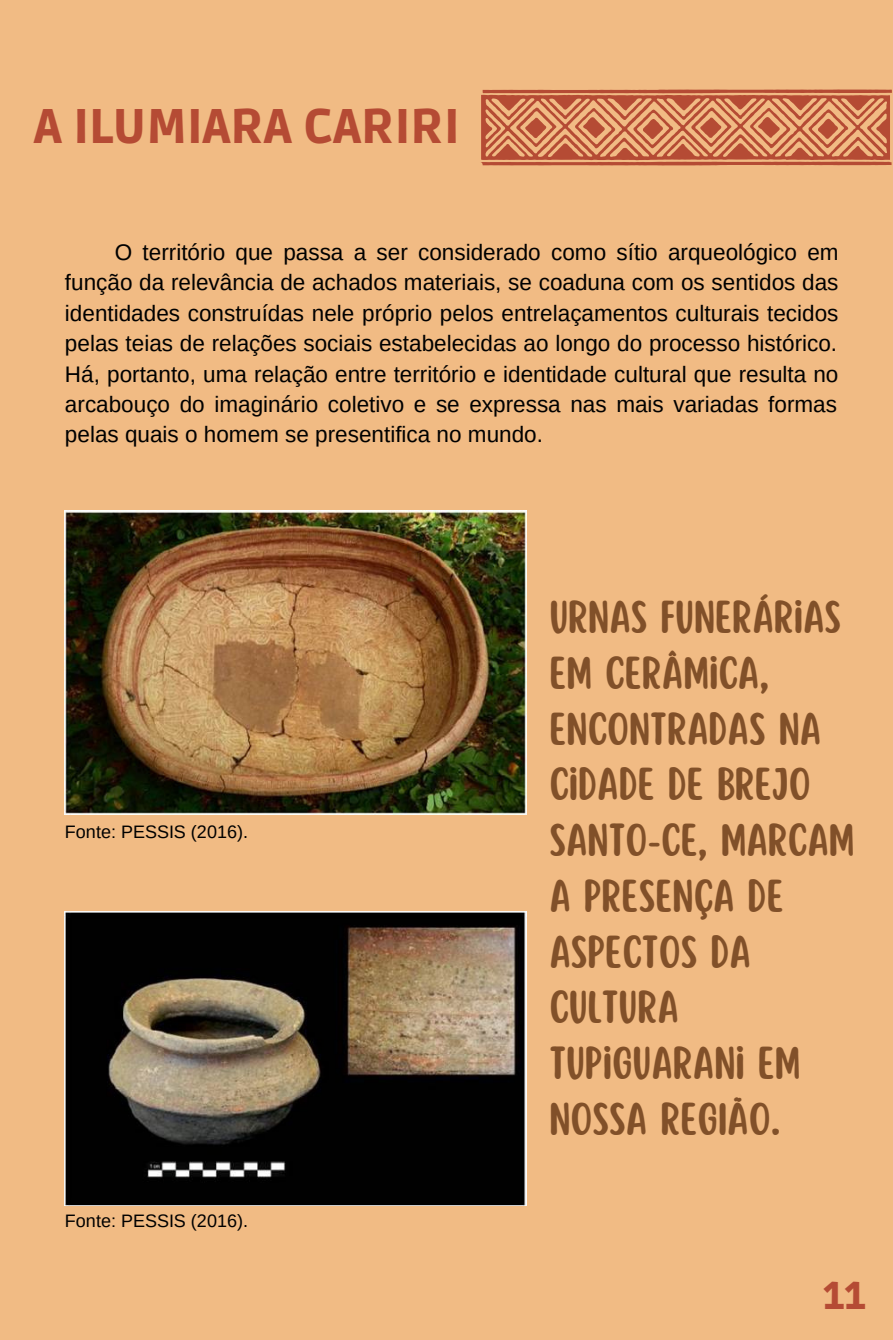
<style>
.page{position:relative;width:893px;height:1340px;background:#f1bb84}
.page>*{position:absolute;margin:0;border:0;box-sizing:border-box;transform-origin:0 0}
.t1{font:900 48.38px "Ruda";color:#b54b34}
.t2{font:40.5px/55.8px "Scripter";color:#815029}
.t3{font:900 38.48px "Ruda";color:#b54b34}
.t4{font:22.5px/30.4px "Arimo";color:#000;text-align:justify}
.t5{font:18px "Arimo";color:#000}
</style>
<div class="page">
<svg style="left:481px;top:89px;width:411px;height:76px"></svg>
<img style="left:65px;top:510px;width:461px;height:304px">
<img style="left:65px;top:911px;width:461px;height:294px">
<h1 class="t1" style="left:34px;top:98px;width:427px">A ILUMIARA CARIRI</h1>
<p class="t4" style="left:65px;top:237px;width:775px;text-indent:50px">O território que passa a ser considerado como sítio arqueológico em função da relevância de achados materiais, se coaduna com os sentidos das identidades construídas nele próprio pelos entrelaçamentos culturais tecidos pelas teias de relações sociais estabelecidas ao longo do processo histórico.<br>Há, portanto, uma relação entre território e identidade cultural que resulta no arcabouço do imaginário coletivo e se expressa nas mais variadas formas pelas quais o homem se presentifica no mundo.</p>
<p class="t5" style="left:65px;top:821px;width:184px">Fonte: PESSIS (2016).</p>
<p class="t5" style="left:65px;top:1211px;width:184px">Fonte: PESSIS (2016).</p>
<h2 class="t2" style="left:549px;top:591px;width:307px">URNAS FUNERÁRIAS<br>EM CERÂMICA,<br>ENCONTRADAS NA<br>CIDADE DE BREJO<br>SANTO-CE, MARCAM<br>A PRESENÇA DE<br>ASPECTOS DA<br>CULTURA<br>TUPIGUARANI EM<br>NOSSA REGIÃO.</h2>
<h3 class="t3" style="left:823px;top:1274px;width:44px">11</h3>
</div>
